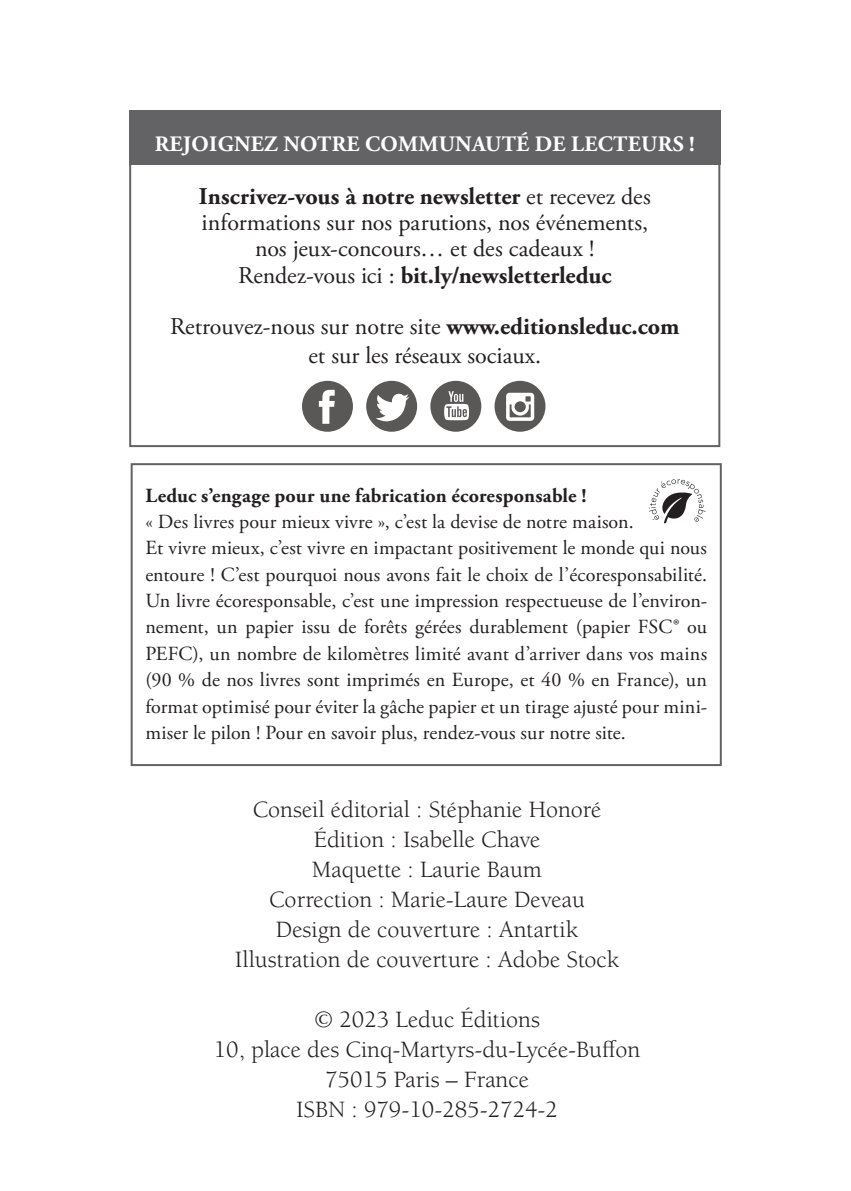
<style>
.page{position:relative;width:851px;height:1191px;background:#fff}
.page>*{position:absolute;margin:0;border:0;box-sizing:border-box;transform-origin:0 0}
.t1{font:24px/30px "Berkeley Pro";color:#231f20;text-align:center}
.t2{font:24px/26.4px "Adobe Garamond Pro";color:#231f20;text-align:center}
.t3{font:700 22px "Adobe Garamond Pro";letter-spacing:.015em;color:#fff}
.t4{font:20px/26.4px "Adobe Garamond Pro";letter-spacing:.005em;color:#231f20}
.t5{font:700 20px "Adobe Garamond Pro";letter-spacing:.015em;color:#231f20}
.s1{font-weight:700}
</style>
<div class="page">
<div style="left:129px;top:111px;width:591px;height:54px;background:#636366"></div>
<div style="left:129px;top:114px;width:591px;height:333px;border:2px solid #636366"></div>
<div style="left:131px;top:463px;width:590px;height:303px;border:2px solid #636366"></div>
<div style="left:302px;top:381px;width:51px;height:51px;background:#5a5757;border-radius:50%"></div>
<svg style="left:319px;top:390px;width:15px;height:34px"></svg>
<div style="left:366px;top:381px;width:51px;height:51px;background:#5a5757;border-radius:50%"></div>
<svg style="left:430px;top:381px;width:51px;height:51px"></svg>
<svg style="left:444px;top:391px;width:25px;height:29px"></svg>
<svg style="left:494px;top:381px;width:51px;height:51px"></svg>
<svg style="left:376px;top:393px;width:33px;height:29px"></svg>
<svg style="left:506px;top:393px;width:28px;height:28px"></svg>
<svg style="left:649px;top:479px;width:56px;height:44px"></svg>
<p class="t3" style="left:155px;top:131px;width:541px">REJOIGNEZ NOTRE COMMUNAUTÉ DE LECTEURS !</p>
<p class="t2" style="left:199px;top:184px;width:453px"><span class="s1">Inscrivez-vous à notre newsletter</span> et recevez des informations sur nos parutions, nos événements, nos jeux-concours… et des cadeaux !<br>Rendez-vous ici : <span class="s1">bit.ly/newsletterleduc</span></p>
<p class="t2" style="left:170px;top:313px;width:511px;line-height:28.8px">Retrouvez-nous sur notre site <span class="s1">www.editionsleduc.com </span>et sur les réseaux sociaux.</p>
<p class="t5" style="left:145px;top:483px;width:442px">Leduc s’engage pour une fabrication écoresponsable !</p>
<p class="t4" style="left:145px;top:509px;width:563px">« Des livres pour mieux vivre », c’est la devise de notre maison.<br>Et vivre mieux, c’est vivre en impactant positivement le monde qui nous entoure ! C’est pourquoi nous avons fait le choix de l’écoresponsabilité.<br>Un livre écoresponsable, c’est une impression respectueuse de l’environ&shy;nement, un papier issu de forêts gérées durablement (papier FSC® ou PEFC), un nombre de kilomètres limité avant d’arriver dans vos mains (90 % de nos livres sont imprimés en Europe, et 40 % en France), un format optimisé pour éviter la gâche papier et un tirage ajusté pour mini&shy;miser le pilon ! Pour en savoir plus, rendez-vous sur notre site.</p>
<p class="t1" style="left:235px;top:795px;width:384px">Conseil éditorial : Stéphanie Honoré<br>Édition : Isabelle Chave<br>Maquette : Laurie Baum<br>Correction : Marie-Laure Deveau<br>Design de couverture : Antartik<br>Illustration de couverture : Adobe Stock</p>
<p class="t1" style="left:214px;top:1005px;width:428px">© 2023 Leduc Éditions<br>10, place des Cinq-Martyrs-du-Lycée-Buffon<br>75015 Paris – France<br>ISBN : 979-10-285-2724-2</p>
</div>
